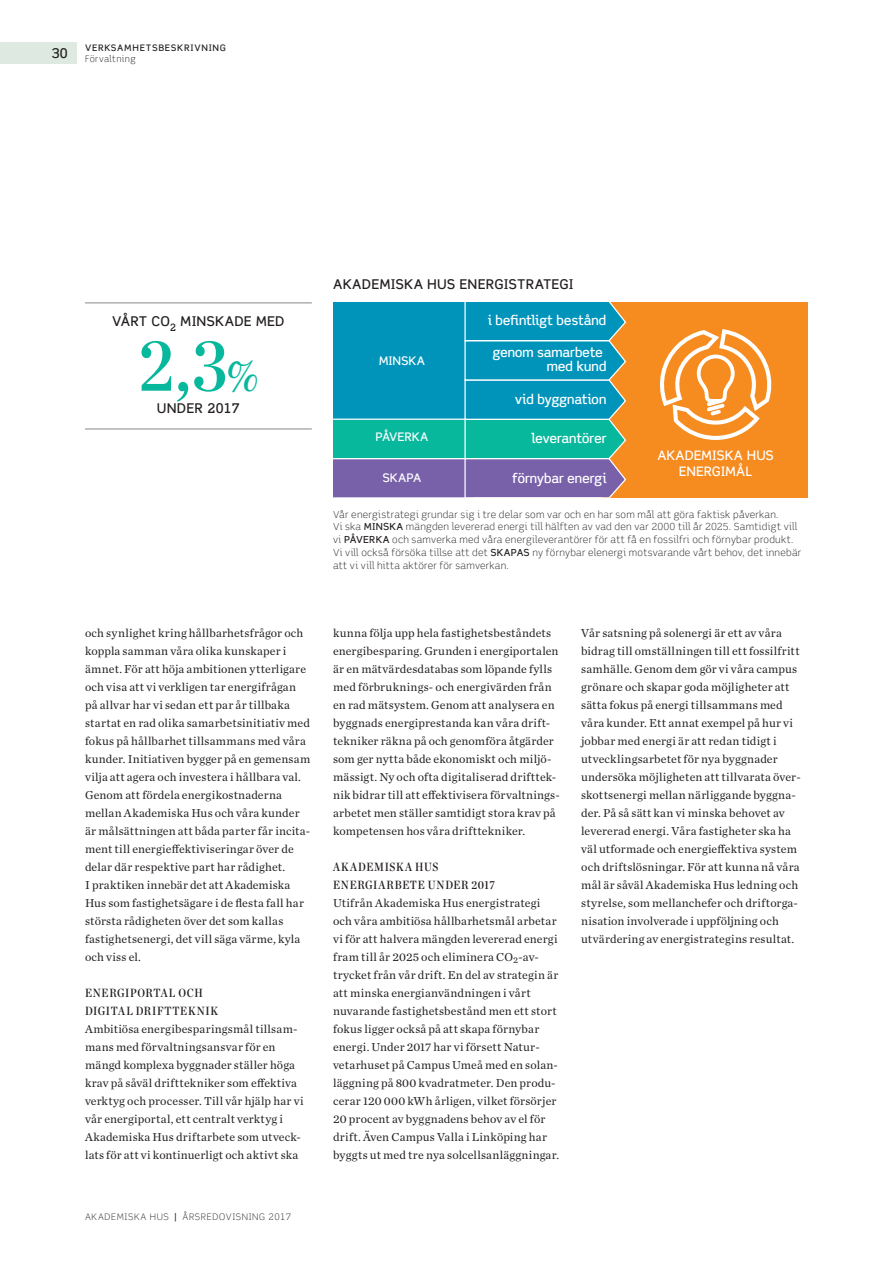
<style>
.page{position:relative;width:893px;height:1263px;background:#fff}
.page>*{position:absolute;margin:0;border:0;box-sizing:border-box;transform-origin:0 0}
.t1{font:75px "Chronicle Deck Cond Semi";color:#08b89d}
.t2{font:13.5px "Scene AH Medium";letter-spacing:.005em;color:#231f20}
.t3{font:13.05px/13.8px "Scene AH Medium";letter-spacing:-.035em;color:#fff;text-align:right}
.t4{font:13.05px/15.8px "Scene AH Medium";letter-spacing:-.005em;color:#fff;text-align:center}
.t5{font:12px/18px "Chronicle Text G1";letter-spacing:.015em;color:#231f20}
.t6{font:12px/18px "Chronicle Deck Cond Semi";letter-spacing:.06em;color:#231f20}
.t7{font:11.85px "Scene AH Medium";letter-spacing:-.01em;color:#fff}
.t8{font:9.75px/12.8px "Scene AH Light";letter-spacing:.025em;color:#231f20}
.t9{font:9px "Scene AH Light";letter-spacing:.07em;color:#231f20}
.t10{font:9px "Scene AH Medium";letter-spacing:.075em;color:#231f20}
.t11{font:9px "Scene AH Light";letter-spacing:.045em;color:#231f20}
.s1{font-size:45px}
.s2{font-family:"Scene AH Medium"}
</style>
<div class="page">
<div style="left:0;top:43px;width:77px;height:21px;background:#dee9e2"></div>
<div style="left:602px;top:302px;width:206px;height:195px;background:#f68b1f"></div>
<svg style="left:333px;top:302px;width:294px;height:195px;background:#2193b2"></svg>
<svg style="left:659px;top:329px;width:113px;height:111px"></svg>
<hr style="left:85px;top:302px;width:227px;height:1px;background:#939598">
<hr style="left:85px;top:428px;width:227px;height:1px;background:#939598">
<p class="t2" style="left:52px;top:45px;width:18px">30</p>
<p class="t10" style="left:85px;top:42px;width:143px">VERKSAMHETSBESKRIVNING</p>
<p class="t11" style="left:85px;top:53px;width:52px">Förvaltning</p>
<p class="t2" style="left:333px;top:276px;width:242px">AKADEMISKA HUS ENERGISTRATEGI</p>
<p class="t2" style="left:112px;top:313px;width:174px">VÅRT CO<sub>2</sub> MINSKADE MED</p>
<p class="t3" style="left:488px;top:313px;width:120px">i befintligt bestånd</p>
<h1 class="t1" style="left:138px;top:307px;width:122px">2,3<span class="s1">%</span></h1>
<p class="t2" style="left:157px;top:400px;width:85px">UNDER 2017</p>
<p class="t3" style="left:492px;top:345px;width:116px">genom samarbete med kund</p>
<p class="t7" style="left:379px;top:353px;width:48px">MINSKA</p>
<p class="t3" style="left:515px;top:392px;width:93px">vid byggnation</p>
<p class="t7" style="left:375px;top:430px;width:55px">PÅVERKA</p>
<p class="t7" style="left:383px;top:470px;width:40px">SKAPA</p>
<p class="t3" style="left:532px;top:431px;width:77px">leverantörer</p>
<p class="t3" style="left:512px;top:471px;width:96px">förnybar energi</p>
<p class="t4" style="left:657px;top:448px;width:118px">AKADEMISKA HUS<br>ENERGIMÅL</p>
<p class="t8" style="left:333px;top:508px;width:470px">Vår energistrategi grundar sig i tre delar som var och en har som mål att göra faktisk påverkan.<br>Vi ska <span class="s2">MINSKA</span> mängden levererad energi till hälften av vad den var 2000 till år 2025. Samtidigt vill vi <span class="s2">PÅVERKA</span> och samverka med våra energileverantörer för att få en fossilfri och förnybar produkt.<br>Vi vill också försöka tillse att det <span class="s2">SKAPAS</span> ny förnybar elenergi motsvarande vårt behov, det innebär att vi vill hitta aktörer för samverkan.</p>
<p class="t5" style="left:85px;top:623px;width:227px">och synlighet kring hållbarhetsfrågor och koppla samman våra olika kunskaper i ämnet. För att höja ambitionen ytterligare och visa att vi verkligen tar energifrågan på allvar har vi sedan ett par år tillbaka startat en rad olika samarbetsinitiativ med fokus på hållbarhet tillsammans med våra kunder. Initiativen bygger på en gemensam vilja att agera och investera i hållbara val.<br>Genom att fördela energikostnaderna mellan Akademiska Hus och våra kunder är målsättningen att båda parter får incita&shy;ment till energieffektiviseringar över de delar där respektive part har rådighet.<br>I praktiken innebär det att Akademiska Hus som fastighetsägare i de flesta fall har största rådigheten över det som kallas fastighetsenergi, det vill säga värme, kyla och viss el.</p>
<p class="t6" style="left:85px;top:983px;width:135px">ENERGIPORTAL OCH<br>DIGITAL DRIFTTEKNIK</p>
<p class="t5" style="left:85px;top:1019px;width:220px">Ambitiösa energibesparingsmål tillsam&shy;mans med förvaltningsansvar för en mängd komplexa byggnader ställer höga krav på såväl drifttekniker som effektiva verktyg och processer. Till vår hjälp har vi vår energiportal, ett centralt verktyg i Akademiska Hus driftarbete som utveck&shy;lats för att vi kontinuerligt och aktivt ska</p>
<p class="t9" style="left:85px;top:1212px;width:208px">AKADEMISKA HUS <span class="s2">|</span> ÅRSREDOVISNING 2017</p>
<p class="t5" style="left:333px;top:623px;width:228px">kunna följa upp hela fastighetsbeståndets energibesparing. Grunden i energiportalen är en mätvärdesdatabas som löpande fylls med förbruknings- och energivärden från en rad mätsystem. Genom att analysera en byggnads energiprestanda kan våra drift&shy;tekniker räkna på och genomföra åtgärder som ger nytta både ekonomiskt och miljö&shy;mässigt. Ny och ofta digitaliserad drifttek&shy;nik bidrar till att effektivisera förvaltnings&shy;arbetet men ställer samtidigt stora krav på kompetensen hos våra drifttekniker.</p>
<p class="t6" style="left:333px;top:857px;width:163px">AKADEMISKA HUS<br>ENERGIARBETE UNDER 2017</p>
<p class="t5" style="left:333px;top:893px;width:228px">Utifrån Akademiska Hus energistrategi och våra ambitiösa hållbarhetsmål arbetar vi för att halvera mängden levererad energi fram till år 2025 och eliminera CO<sub>2</sub>-av&shy;trycket från vår drift. En del av strategin är att minska energianvändningen i vårt nuvarande fastighetsbestånd men ett stort fokus ligger också på att skapa förnybar energi. Under 2017 har vi försett Natur&shy;vetarhuset på Campus Umeå med en solan&shy;läggning på 800 kvadratmeter. Den produ&shy;cerar 120 000 kWh årligen, vilket försörjer 20 procent av byggnadens behov av el för drift. Även Campus Valla i Linköping har byggts ut med tre nya solcellsanläggningar.</p>
<p class="t5" style="left:581px;top:623px;width:221px">Vår satsning på solenergi är ett av våra bidrag till omställningen till ett fossilfritt samhälle. Genom dem gör vi våra campus grönare och skapar goda möjligheter att sätta fokus på energi tillsammans med våra kunder. Ett annat exempel på hur vi jobbar med energi är att redan tidigt i utvecklingsarbetet för nya byggnader undersöka möjligheten att tillvarata över&shy;skottsenergi mellan närliggande byggna&shy;der. På så sätt kan vi minska behovet av levererad energi. Våra fastigheter ska ha väl utformade och energieffektiva system och driftslösningar. För att kunna nå våra mål är såväl Akademiska Hus ledning och styrelse, som mellanchefer och driftorga&shy;nisation involverade i uppföljning och utvärdering av energistrategins resultat.</p>
</div>
